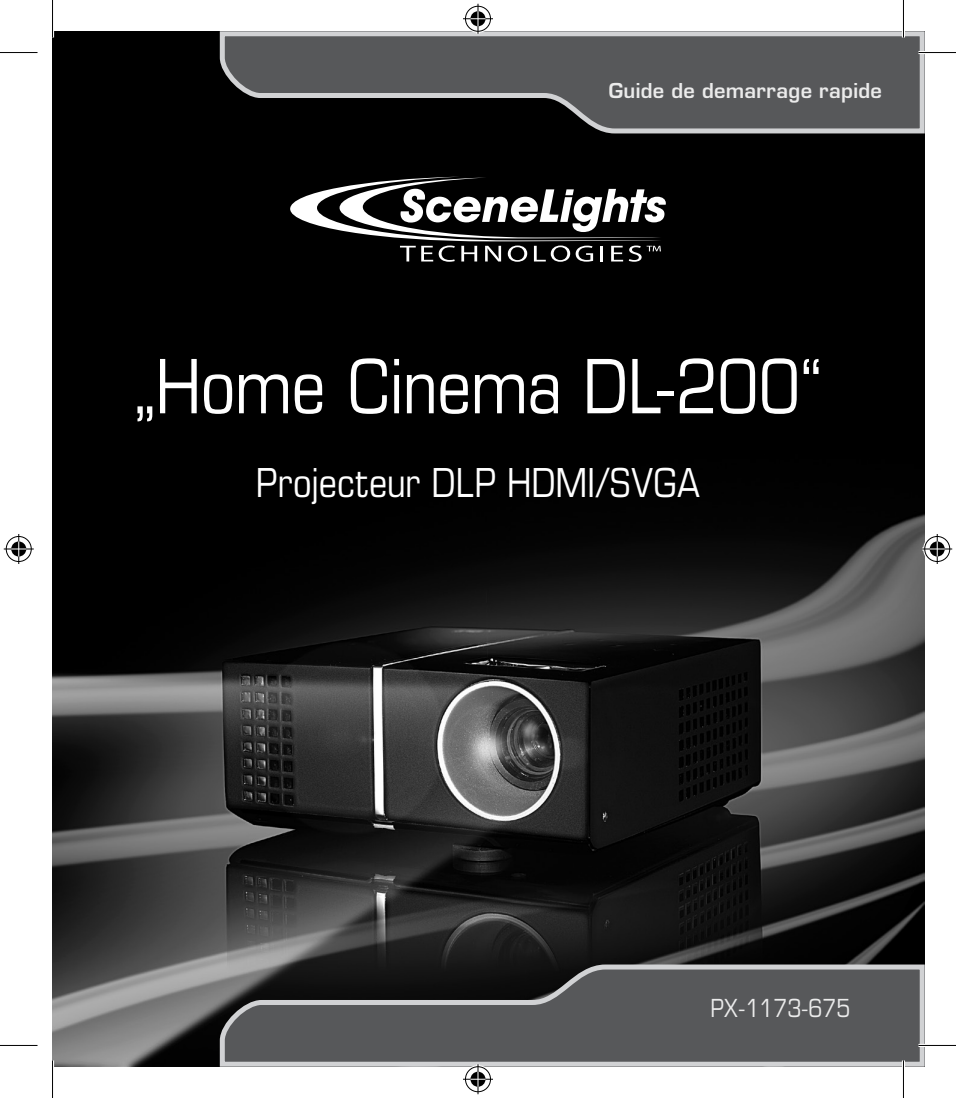
<style>
.page{position:relative;width:956px;height:1098px;background:#fff}
.page>*{position:absolute;margin:0;border:0;box-sizing:border-box;transform-origin:0 0}
.t1{font:condensed 75px "Eurostile";letter-spacing:-.01em;color:#fff}
.t2{font:condensed 40px "Eurostile";letter-spacing:-.005em;color:#fff}
.t3{font:condensed 25px "Eurostile";color:#ebebeb}
.t4{font:600 20px "Eurostile";letter-spacing:.015em;color:#ebebeb}
</style>
<div class="page">
<img style="left:52px;top:31px;width:872px;height:1035px">
<svg style="left:217px;top:31px;width:707px;height:105px;background:#515253"></svg>
<svg style="left:217px;top:961px;width:707px;height:105px;background:#575759"></svg>
<svg style="left:290px;top:177px;width:375px;height:85px"></svg>
<hr style="left:918px;top:51px;width:37px;height:3px;background:#fff">
<hr style="left:918px;top:1043px;width:37px;height:3px;background:#fff">
<hr style="left:51px;top:0;width:3px;height:37px;background:#fff">
<hr style="left:51px;top:1060px;width:3px;height:37px;background:#fff">
<hr style="left:901px;top:0;width:3px;height:37px;background:#fff">
<hr style="left:901px;top:1060px;width:3px;height:37px;background:#fff">
<hr style="left:0;top:52px;width:38px;height:1px;background:#000">
<hr style="left:918px;top:52px;width:37px;height:1px;background:#000">
<hr style="left:0;top:1044px;width:38px;height:1px;background:#000">
<hr style="left:918px;top:1044px;width:37px;height:1px;background:#000">
<hr style="left:52px;top:0;width:1px;height:37px;background:#000">
<hr style="left:52px;top:1060px;width:1px;height:37px;background:#000">
<hr style="left:902px;top:0;width:1px;height:37px;background:#000">
<hr style="left:902px;top:1060px;width:1px;height:37px;background:#000">
<div style="left:464px;top:5px;width:28px;height:28px;border:3px solid #fff;border-radius:50%"></div>
<hr style="left:463px;top:17px;width:30px;height:3px;background:#fff">
<hr style="left:476px;top:4px;width:3px;height:30px;background:#fff">
<div style="left:469px;top:10px;width:18px;height:18px;border:3px solid #fff;border-radius:50%"></div>
<div style="left:465px;top:6px;width:26px;height:26px;border:1px solid #000;border-radius:50%"></div>
<hr style="left:463px;top:18px;width:30px;height:1px;background:#000">
<hr style="left:477px;top:4px;width:1px;height:30px;background:#000">
<svg style="left:470px;top:11px;width:15px;height:15px"></svg>
<div style="left:464px;top:1064px;width:28px;height:28px;border:3px solid #fff;border-radius:50%"></div>
<hr style="left:463px;top:1077px;width:30px;height:3px;background:#fff">
<hr style="left:476px;top:1063px;width:3px;height:30px;background:#fff">
<div style="left:469px;top:1069px;width:18px;height:18px;border:3px solid #fff;border-radius:50%"></div>
<div style="left:465px;top:1066px;width:26px;height:25px;border:1px solid #000;border-radius:50%"></div>
<hr style="left:463px;top:1078px;width:30px;height:1px;background:#000">
<hr style="left:477px;top:1063px;width:1px;height:30px;background:#000">
<svg style="left:470px;top:1071px;width:15px;height:15px"></svg>
<div style="left:5px;top:534px;width:28px;height:29px;border:3px solid #fff;border-radius:50%"></div>
<hr style="left:4px;top:547px;width:30px;height:3px;background:#fff">
<hr style="left:17px;top:534px;width:3px;height:30px;background:#fff">
<div style="left:10px;top:539px;width:18px;height:19px;border:3px solid #fff;border-radius:50%"></div>
<div style="left:6px;top:536px;width:26px;height:25px;border:1px solid #000;border-radius:50%"></div>
<hr style="left:4px;top:548px;width:30px;height:1px;background:#000">
<hr style="left:18px;top:534px;width:1px;height:30px;background:#000">
<svg style="left:11px;top:541px;width:15px;height:15px"></svg>
<div style="left:923px;top:534px;width:28px;height:29px;border:3px solid #fff;border-radius:50%"></div>
<hr style="left:922px;top:547px;width:30px;height:3px;background:#fff">
<hr style="left:935px;top:534px;width:3px;height:30px;background:#fff">
<div style="left:928px;top:539px;width:18px;height:19px;border:3px solid #fff;border-radius:50%"></div>
<div style="left:924px;top:536px;width:25px;height:25px;border:1px solid #000;border-radius:50%"></div>
<hr style="left:922px;top:548px;width:30px;height:1px;background:#000">
<hr style="left:936px;top:534px;width:1px;height:30px;background:#000">
<svg style="left:929px;top:541px;width:15px;height:15px"></svg>
<p class="t4" style="left:608px;top:78px;width:275px">Guide de demarrage rapide</p>
<p class="t1" style="left:134px;top:341px;width:689px">„Home Cinema DL-200“</p>
<p class="t2" style="left:256px;top:459px;width:445px">Projecteur DLP HDMI/SVGA</p>
<p class="t3" style="left:710px;top:993px;width:141px">PX-1173-675</p>
</div>
